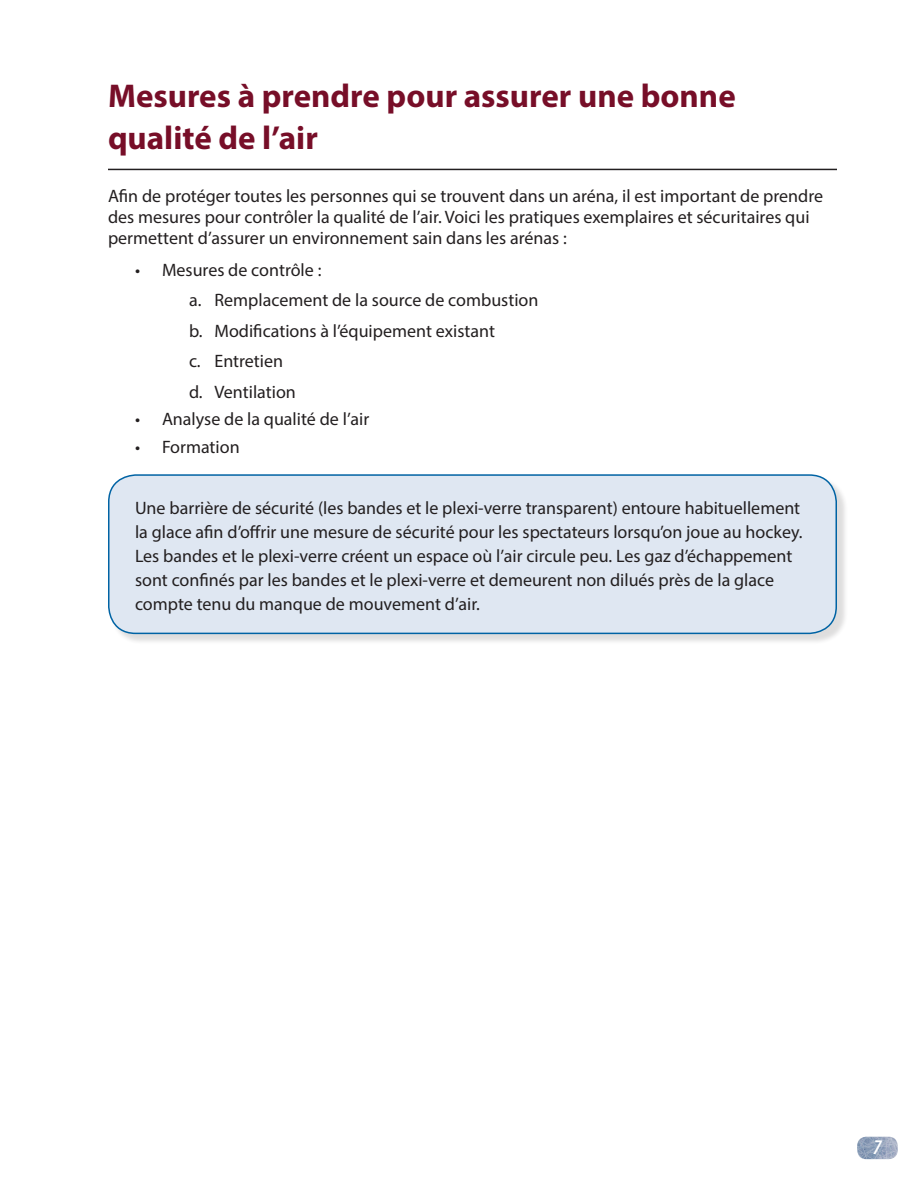
<style>
.page{position:relative;width:918px;height:1188px;background:#fff}
.page>*{position:absolute;margin:0;border:0;box-sizing:border-box;transform-origin:0 0}
.Inside_Title{font:700 33px/42px "Myriad Pro";color:#770e28}
.Inside_Sub_Title{font:italic 600 condensed 21px "Myriad Pro";color:#fff}
.Balloon_Text{font:18px/24px "Myriad Pro";color:#231f20}
.Body_Text{font:18px/21px "Myriad Pro";color:#231f20}
.Body_Text_Indent_Let{font:18px "Myriad Pro";color:#231f20}
</style>
<div class="page">
<img style="left:857px;top:1137px;width:41px;height:22px">
<hr style="left:108px;top:169px;width:729px;height:1px;background:#231f20">
<div style="left:110px;top:476px;width:738px;height:169px;background:#231f20;opacity:.15"></div>
<div style="left:109px;top:475px;width:727px;height:158px;background:#dfe7f2;border-radius:27px"></div>
<div style="left:108px;top:474px;width:729px;height:160px;border:2px solid #0063a4;border-radius:27px"></div>
<p class="Inside_Title" style="left:108px;top:74px;width:629px">Mesures à prendre pour assurer une bonne qualité de l’air</p>
<p class="Body_Text" style="left:108px;top:185px;width:717px">Afin de protéger toutes les personnes qui se trouvent dans un aréna, il est important de prendre des mesures pour contrôler la qualité de l’air. Voici les pratiques exemplaires et sécuritaires qui permettent d’assurer un environnement sain dans les arénas :</p>
<p class="Balloon_Text" style="left:135px;top:258px;width:188px">• Mesures de contrôle :</p>
<p class="Body_Text_Indent_Let" style="left:189px;top:289px;width:351px">a. Remplacement de la source de combustion</p>
<p class="Body_Text_Indent_Let" style="left:189px;top:320px;width:308px">b. Modifications à l’équipement existant</p>
<p class="Body_Text_Indent_Let" style="left:189px;top:350px;width:96px">c. Entretien</p>
<p class="Body_Text_Indent_Let" style="left:189px;top:381px;width:108px">d. Ventilation</p>
<p class="Balloon_Text" style="left:135px;top:407px;width:236px">• Analyse de la qualité de l’air</p>
<p class="Balloon_Text" style="left:135px;top:434px;width:106px">• Formation</p>
<p class="Balloon_Text" style="left:135px;top:495px;width:669px">Une barrière de sécurité (les bandes et le plexi-verre transparent) entoure habituellement la glace afin d’offrir une mesure de sécurité pour les spectateurs lorsqu’on joue au hockey.<br>Les bandes et le plexi-verre créent un espace où l’air circule peu. Les gaz d’échappement sont confinés par les bandes et le plexi-verre et demeurent non dilués près de la glace compte tenu du manque de mouvement d’air.</p>
<p class="Inside_Sub_Title" style="left:873px;top:1134px;width:10px">7</p>
</div>
